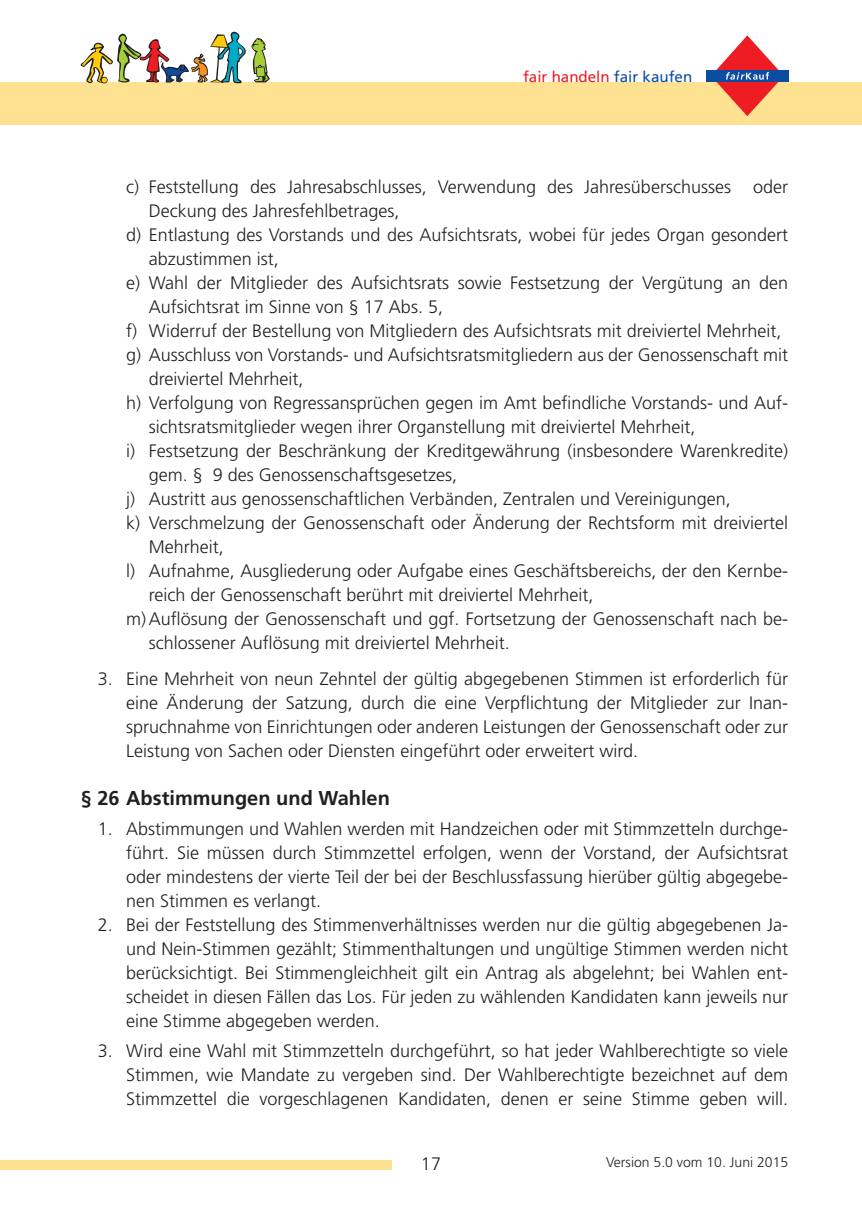
<style>
.page{position:relative;width:862px;height:1214px;background:#fff}
.page>*{position:absolute;margin:0;border:0;box-sizing:border-box;transform-origin:0 0}
.t1{font:700 20px "Frutiger";color:#231f20}
.t2{font:300 18px/24px "Frutiger";color:#231f20;text-align:justify}
.t3{font:15.2px "Frutiger";color:#ee1d23}
.t4{font:300 14px "Frutiger";color:#231f20}
.s1{color:#0d4da1}
</style>
<div class="page">
<div style="left:0;top:82px;width:862px;height:43px;background:#ffe192"></div>
<div style="left:706px;top:70px;width:82px;height:12px;background:#0d4da1"></div>
<svg style="left:716px;top:35px;width:63px;height:81px"></svg>
<svg style="left:81px;top:32px;width:189px;height:51px"></svg>
<div style="left:0;top:1159px;width:391px;height:10px;background:#ffe192"></div>
<p class="t3" style="left:523px;top:71px;width:171px">fair handeln <span class="s1">fair kaufen</span></p>
<p class="t2" style="left:126px;top:176px;width:663px">c) Feststellung des Jahresabschlusses, Verwendung des Jahresüberschusses oder</p>
<p class="t2" style="left:149px;top:200px;width:252px">Deckung des Jahresfehlbetrages,</p>
<p class="t2" style="left:126px;top:224px;width:663px">d) Entlastung des Vorstands und des Aufsichtsrats, wobei für jedes Organ gesondert</p>
<p class="t2" style="left:149px;top:248px;width:131px">abzustimmen ist,</p>
<p class="t2" style="left:126px;top:272px;width:663px">e) Wahl der Mitglieder des Aufsichtsrats sowie Festsetzung der Vergütung an den</p>
<p class="t2" style="left:149px;top:296px;width:296px">Aufsichtsrat im Sinne von § 17 Abs. 5,</p>
<p class="t2" style="left:126px;top:320px;width:657px">f) Widerruf der Bestellung von Mitgliedern des Aufsichtsrats mit dreiviertel Mehrheit,</p>
<p class="t2" style="left:126px;top:344px;width:663px">g) Ausschluss von Vorstands- und Aufsichtsratsmitgliedern aus der Genossenschaft mit</p>
<p class="t2" style="left:149px;top:368px;width:156px">dreiviertel Mehrheit,</p>
<p class="t2" style="left:126px;top:392px;width:663px">h) Verfolgung von Regressansprüchen gegen im Amt befindliche Vorstands- und Auf-</p>
<p class="t2" style="left:149px;top:416px;width:548px">sichtsratsmitglieder wegen ihrer Organstellung mit dreiviertel Mehrheit,</p>
<p class="t2" style="left:126px;top:440px;width:663px">i) Festsetzung der Beschränkung der Kreditgewährung (insbesondere Warenkredite)</p>
<p class="t2" style="left:149px;top:464px;width:310px">gem. § 9 des Genossenschaftsgesetzes,</p>
<p class="t2" style="left:126px;top:488px;width:606px">j) Austritt aus genossenschaftlichen Verbänden, Zentralen und Vereinigungen,</p>
<p class="t2" style="left:126px;top:512px;width:663px">k) Verschmelzung der Genossenschaft oder Änderung der Rechtsform mit dreiviertel</p>
<p class="t2" style="left:149px;top:536px;width:77px">Mehrheit,</p>
<p class="t2" style="left:126px;top:560px;width:663px">l) Aufnahme, Ausgliederung oder Aufgabe eines Geschäftsbereichs, der den Kernbe-</p>
<p class="t2" style="left:149px;top:584px;width:446px">reich der Genossenschaft berührt mit dreiviertel Mehrheit,</p>
<p class="t2" style="left:126px;top:608px;width:663px">m) Auflösung der Genossenschaft und ggf. Fortsetzung der Genossenschaft nach be-</p>
<p class="t2" style="left:149px;top:632px;width:362px">schlossener Auflösung mit dreiviertel Mehrheit.</p>
<p class="t2" style="left:126px;top:668px;width:663px;text-indent:-28px">3. Eine Mehrheit von neun Zehntel der gültig abgegebenen Stimmen ist erforderlich für eine Änderung der Satzung, durch die eine Verpflichtung der Mitglieder zur Inan&shy;spruchnahme von Einrichtungen oder anderen Leistungen der Genossenschaft oder zur Leistung von Sachen oder Diensten eingeführt oder erweitert wird.</p>
<p class="t1" style="left:81px;top:790px;width:311px">§ 26 Abstimmungen und Wahlen</p>
<p class="t2" style="left:126px;top:818px;width:663px;text-indent:-28px">1. Abstimmungen und Wahlen werden mit Handzeichen oder mit Stimmzetteln durchge&shy;führt. Sie müssen durch Stimmzettel erfolgen, wenn der Vorstand, der Aufsichtsrat oder mindestens der vierte Teil der bei der Beschlussfassung hierüber gültig abgegebe&shy;nen Stimmen es verlangt.</p>
<p class="t2" style="left:126px;top:914px;width:663px;text-indent:-28px">2. Bei der Feststellung des Stimmenverhältnisses werden nur die gültig abgegebenen Ja&shy;und Nein-Stimmen gezählt; Stimmenthaltungen und ungültige Stimmen werden nicht berücksichtigt. Bei Stimmengleichheit gilt ein Antrag als abgelehnt; bei Wahlen ent&shy;scheidet in diesen Fällen das Los. Für jeden zu wählenden Kandidaten kann jeweils nur eine Stimme abgegeben werden.</p>
<p class="t2" style="left:126px;top:1040px;width:663px;text-indent:-28px">3. Wird eine Wahl mit Stimmzetteln durchgeführt, so hat jeder Wahlberechtigte so viele Stimmen, wie Mandate zu vergeben sind. Der Wahlberechtigte bezeichnet auf dem Stimmzettel die vorgeschlagenen Kandidaten, denen er seine Stimme geben will.</p>
<p class="t2" style="left:421px;top:1152px;width:22px">17</p>
<p class="t4" style="left:606px;top:1156px;width:184px">Version 5.0 vom 10. Juni 2015</p>
</div>
